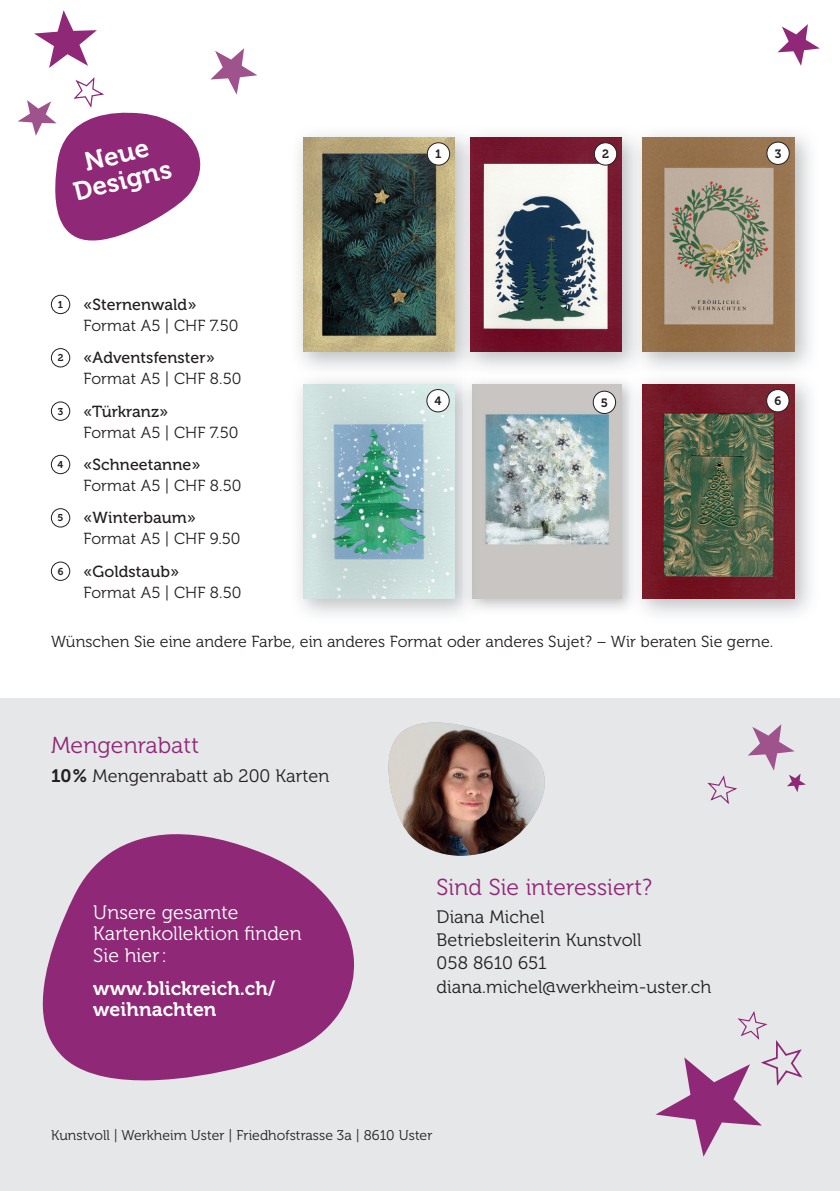
<style>
.page{position:relative;width:840px;height:1191px;background:#fff}
.page>*{position:absolute;margin:0;border:0;box-sizing:border-box;transform-origin:0 0}
.t1{font:26px/26px "Museo 700";color:#fff;text-align:center}
.t2{font:23px "Museo 300";letter-spacing:.005em;color:#8f2877}
.t3{font:19.4px/21.4px "Museo 300";letter-spacing:.005em;color:#fff}
.t4{font:19.4px/21.4px "Museo 700";letter-spacing:.005em;color:#fff}
.t5{font:18px/23px "Museo 300";letter-spacing:.005em;color:#231f20}
.t6{font:16px "Museo 300";letter-spacing:.005em;color:#231f20}
.t7{font:16px "Museo 500";letter-spacing:.005em;color:#231f20}
.t8{font:14px "Museo 300";letter-spacing:.005em;color:#231f20}
.t9{font:12px "Museo 700";color:#231f20}
.t10{font:9.8px "Museo 700";color:#231f20}
.s1{font-family:"Museo 700";font-size:9.8px}
.s2{font-family:"Museo 700"}
</style>
<div class="page">
<img style="left:299px;top:134px;width:157px;height:235px">
<img style="left:303px;top:138px;width:151px;height:214px">
<img style="left:479px;top:134px;width:150px;height:234px">
<img style="left:456px;top:136px;width:23px;height:230px">
<img style="left:470px;top:138px;width:151px;height:214px">
<div style="left:427px;top:143px;width:22px;height:22px;background:#fff;border-radius:50%"></div>
<div style="left:427px;top:142px;width:23px;height:23px;border:1px solid #231f20;border-radius:50%"></div>
<div style="left:594px;top:143px;width:22px;height:22px;background:#fff;border-radius:50%"></div>
<div style="left:593px;top:142px;width:23px;height:23px;border:1px solid #231f20;border-radius:50%"></div>
<img style="left:639px;top:134px;width:172px;height:481px">
<img style="left:642px;top:384px;width:152px;height:214px">
<div style="left:766px;top:389px;width:22px;height:23px;background:#fff;border-radius:50%"></div>
<div style="left:765px;top:389px;width:23px;height:23px;border:1px solid #231f20;border-radius:50%"></div>
<div style="left:51px;top:295px;width:19px;height:19px;border:1px solid #231f20;border-radius:50%"></div>
<div style="left:51px;top:348px;width:19px;height:19px;border:1px solid #231f20;border-radius:50%"></div>
<div style="left:51px;top:402px;width:19px;height:18px;border:1px solid #231f20;border-radius:50%"></div>
<div style="left:51px;top:455px;width:19px;height:19px;border:1px solid #231f20;border-radius:50%"></div>
<div style="left:51px;top:508px;width:19px;height:19px;border:1px solid #231f20;border-radius:50%"></div>
<div style="left:51px;top:562px;width:19px;height:18px;border:1px solid #231f20;border-radius:50%"></div>
<img style="left:629px;top:134px;width:17px;height:237px">
<img style="left:639px;top:371px;width:172px;height:6px">
<img style="left:642px;top:138px;width:152px;height:214px">
<div style="left:766px;top:142px;width:22px;height:22px;background:#fff;border-radius:50%"></div>
<div style="left:766px;top:142px;width:23px;height:23px;border:1px solid #231f20;border-radius:50%"></div>
<img style="left:479px;top:381px;width:150px;height:229px">
<img style="left:479px;top:384px;width:142px;height:214px">
<div style="left:593px;top:391px;width:22px;height:22px;background:#fff;border-radius:50%"></div>
<div style="left:592px;top:391px;width:23px;height:23px;border:1px solid #231f20;border-radius:50%"></div>
<svg style="left:210px;top:48px;width:47px;height:47px"></svg>
<svg style="left:34px;top:10px;width:63px;height:58px"></svg>
<svg style="left:777px;top:24px;width:42px;height:42px"></svg>
<svg style="left:18px;top:77px;width:183px;height:164px"></svg>
<img style="left:299px;top:380px;width:164px;height:235px">
<img style="left:463px;top:383px;width:16px;height:226px">
<img style="left:303px;top:384px;width:151px;height:214px">
<div style="left:426px;top:389px;width:23px;height:23px;background:#fff;border-radius:50%"></div>
<div style="left:426px;top:389px;width:23px;height:23px;border:1px solid #231f20;border-radius:50%"></div>
<div style="left:0;top:698px;width:839px;height:493px;background:#e6e7e9"></div>
<svg style="left:655px;top:1011px;width:148px;height:145px"></svg>
<svg style="left:748px;top:724px;width:57px;height:68px"></svg>
<svg style="left:707px;top:775px;width:30px;height:29px"></svg>
<svg style="left:42px;top:834px;width:313px;height:246px;fill:#8f2877"></svg>
<img style="left:388px;top:722px;width:156px;height:134px">
<h1 class="t1" style="left:65px;top:155px;width:101px;rotate:-14deg">Neue<br>Designs</h1>
<p class="t10" style="left:58px;top:299px;width:7px">1</p>
<p class="t7" style="left:83px;top:296px;width:114px">«Sternenwald»</p>
<p class="t6" style="left:83px;top:317px;width:156px">Format A5 | CHF 7.50</p>
<p class="t7" style="left:58px;top:349px;width:158px"><span class="s1">2</span> «Adventsfenster»</p>
<p class="t6" style="left:83px;top:370px;width:159px">Format A5 | CHF 8.50</p>
<p class="t10" style="left:58px;top:406px;width:7px">3</p>
<p class="t7" style="left:83px;top:402px;width:86px">«Türkranz»</p>
<p class="t6" style="left:83px;top:423px;width:156px">Format A5 | CHF 7.50</p>
<p class="t7" style="left:58px;top:456px;width:144px"><span class="s1">4</span> «Schneetanne»</p>
<p class="t6" style="left:83px;top:477px;width:159px">Format A5 | CHF 8.50</p>
<p class="t7" style="left:58px;top:509px;width:140px"><span class="s1">5</span> «Winterbaum»</p>
<p class="t6" style="left:83px;top:530px;width:158px">Format A5 | CHF 9.50</p>
<p class="t10" style="left:58px;top:566px;width:7px">6</p>
<p class="t7" style="left:83px;top:562px;width:97px">«Goldstaub»</p>
<p class="t6" style="left:83px;top:583px;width:159px">Format A5 | CHF 8.50</p>
<p class="t9" style="left:435px;top:147px;width:8px">1</p>
<p class="t9" style="left:601px;top:147px;width:8px">2</p>
<p class="t9" style="left:434px;top:394px;width:9px">4</p>
<p class="t9" style="left:600px;top:396px;width:9px">5</p>
<p class="t9" style="left:774px;top:147px;width:8px">3</p>
<p class="t9" style="left:774px;top:394px;width:8px">6</p>
<p class="t6" style="left:51px;top:633px;width:723px">Wünschen Sie eine andere Farbe, ein anderes Format oder anderes Sujet? – Wir beraten Sie gerne.</p>
<h2 class="t2" style="left:51px;top:732px;width:149px">Mengenrabatt</h2>
<p class="t5" style="left:51px;top:764px;width:280px"><span class="s2">10 %</span> Mengenrabatt ab 200 Karten</p>
<p class="t3" style="left:93px;top:901px;width:210px">Unsere gesamte<br>Karten kollektion finden<br>Sie hier :</p>
<p class="t4" style="left:93px;top:977px;width:183px">www.blickreich.ch/ weihnachten</p>
<h2 class="t2" style="left:436px;top:874px;width:217px">Sind Sie interessiert?</h2>
<p class="t5" style="left:436px;top:906px;width:276px">Diana Michel<br>Betriebsleiterin Kunstvoll<br>058 8610 651 diana.michel@werkheim-uster.ch</p>
<p class="t8" style="left:51px;top:1127px;width:382px">Kunstvoll | Werkheim Uster | Friedhofstrasse 3a | 8610 Uster</p>
</div>
